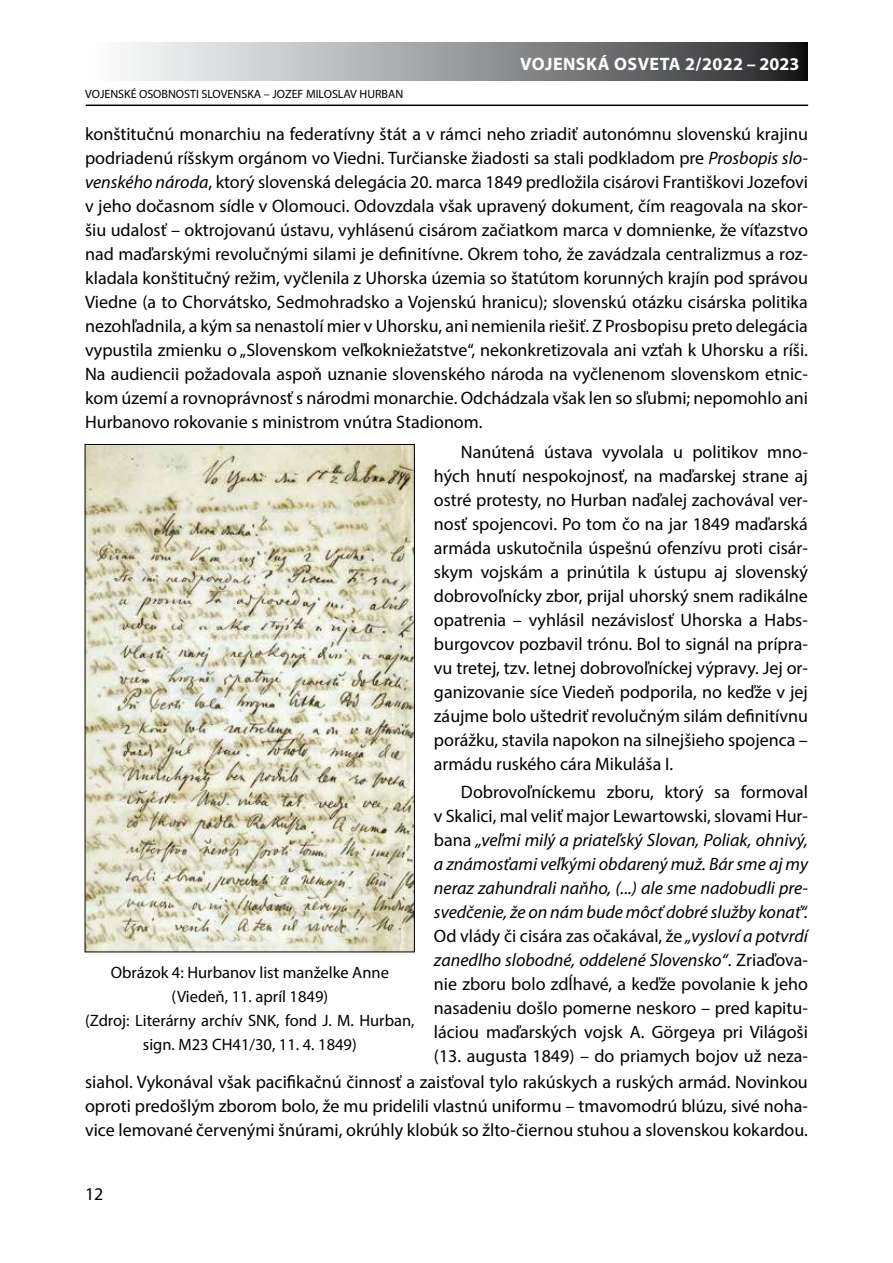
<style>
.page{position:relative;width:893px;height:1263px;background:#fff}
.page>*{position:absolute;margin:0;border:0;box-sizing:border-box;transform-origin:0 0}
.t1{font:18px/24px "Myriad Pro";color:#000;text-align:justify}
.t2{font:700 18px "Myriad Pro";letter-spacing:.025em;color:#fff}
.t3{font:16.5px/24px "Myriad Pro";color:#000;text-align:center}
.t4{font:12px "Myriad Pro";color:#000}
.s1{font-style:italic}
</style>
<div class="page">
<hr style="left:86px;top:105px;width:722px;height:1px;background:#000">
<svg style="left:128px;top:43px;width:680px;height:38px;background:#929395"></svg>
<img style="left:87px;top:446px;width:326px;height:504px">
<p class="t4" style="left:85px;top:87px;width:320px">VOJENSKÉ OSOBNOSTI SLOVENSKA – JOZEF MILOSLAV HURBAN</p>
<p class="t2" style="left:520px;top:53px;width:281px">VOJENSKÁ OSVETA 2/2022 – 2023</p>
<p class="t1" style="left:85px;top:122px;width:724px">konštitučnú monarchiu na federatívny štát a v rámci neho zriadiť autonómnu slovenskú krajinu podriadenú ríšskym orgánom vo Viedni. Turčianske žiadosti sa stali podkladom pre <span class="s1">Prosbopis slo&shy;venského národa</span>, ktorý slovenská delegácia 20. marca 1849 predložila cisárovi Františkovi Jozefovi v jeho dočasnom sídle v Olomouci. Odovzdala však upravený dokument, čím reagovala na skor&shy;šiu udalosť – oktrojovanú ústavu, vyhlásenú cisárom začiatkom marca v domnienke, že víťazstvo nad maďarskými revolučnými silami je definitívne. Okrem toho, že zavádzala centralizmus a roz&shy;kladala konštitučný režim, vyčlenila z Uhorska územia so štatútom korunných krajín pod správou Viedne (a to Chorvátsko, Sedmohradsko a Vojenskú hranicu); slovenskú otázku cisárska politika nezohľadnila, a kým sa nenastolí mier v Uhorsku, ani nemienila riešiť. Z Prosbopisu preto delegácia vypustila zmienku o „Slovenskom veľkokniežatstve“, nekonkretizovala ani vzťah k Uhorsku a ríši.<br>Na audiencii požadovala aspoň uznanie slovenského národa na vyčlenenom slovenskom etnic&shy;kom území a rovnoprávnosť s národmi monarchie. Odchádzala však len so sľubmi; nepomohlo ani Hurbanovo rokovanie s ministrom vnútra Stadionom.</p>
<p class="t1" style="left:434px;top:440px;width:375px;text-indent:27px">Nanútená ústava vyvolala u politikov mno&shy;hých hnutí nespokojnosť, na maďarskej strane aj ostré protesty, no Hurban naďalej zachovával ver&shy;nosť spojencovi. Po tom čo na jar 1849 maďarská armáda uskutočnila úspešnú ofenzívu proti cisár&shy;skym vojskám a prinútila k ústupu aj slovenský dobrovoľnícky zbor, prijal uhorský snem radikálne opatrenia – vyhlásil nezávislosť Uhorska a Habs&shy;burgovcov pozbavil trónu. Bol to signál na prípra&shy;vu tretej, tzv. letnej dobrovoľníckej výpravy. Jej or&shy;ganizovanie síce Viedeň podporila, no keďže v jej záujme bolo uštedriť revolučným silám definitívnu porážku, stavila napokon na silnejšieho spojenca – armádu ruského cára Mikuláša I.</p>
<p class="t1" style="left:434px;top:780px;width:376px;text-indent:27px">Dobrovoľníckemu zboru, ktorý sa formoval v Skalici, mal veliť major Lewartowski, slovami Hur&shy;bana <span class="s1">„veľmi milý a priateľský Slovan, Poliak, ohnivý, a známosťami veľkými obdarený muž. Bár sme aj my neraz zahundrali naňho, (...) ale sme nadobudli pre&shy;svedčenie, že on nám bude môcť dobré služby konať“.<br></span>Od vlády či cisára zas očakával, že <span class="s1">„vysloví a potvrdí zanedlho slobodné, oddelené Slovensko“</span>. Zriaďova&shy;nie zboru bolo zdĺhavé, a keďže povolanie k jeho nasadeniu došlo pomerne neskoro – pred kapitu&shy;láciou maďarských vojsk A. Görgeya pri Világoši (13. augusta 1849) – do priamych bojov už neza-</p>
<p class="t3" style="left:85px;top:960px;width:331px">Obrázok 4: Hurbanov list manželke Anne (Viedeň, 11. apríl 1849)<br>(Zdroj: Literárny archív SNK, fond J. M. Hurban, sign. M23 CH41/30, 11. 4. 1849)</p>
<p class="t1" style="left:85px;top:1069px;width:724px">siahol. Vykonával však pacifikačnú činnosť a zaisťoval tylo rakúskych a ruských armád. Novinkou oproti predošlým zborom bolo, že mu pridelili vlastnú uniformu – tmavomodrú blúzu, sivé noha&shy;vice lemované červenými šnúrami, okrúhly klobúk so žlto-čiernou stuhou a slovenskou kokardou.</p>
<p class="t1" style="left:85px;top:1181px;width:20px">12</p>
</div>
